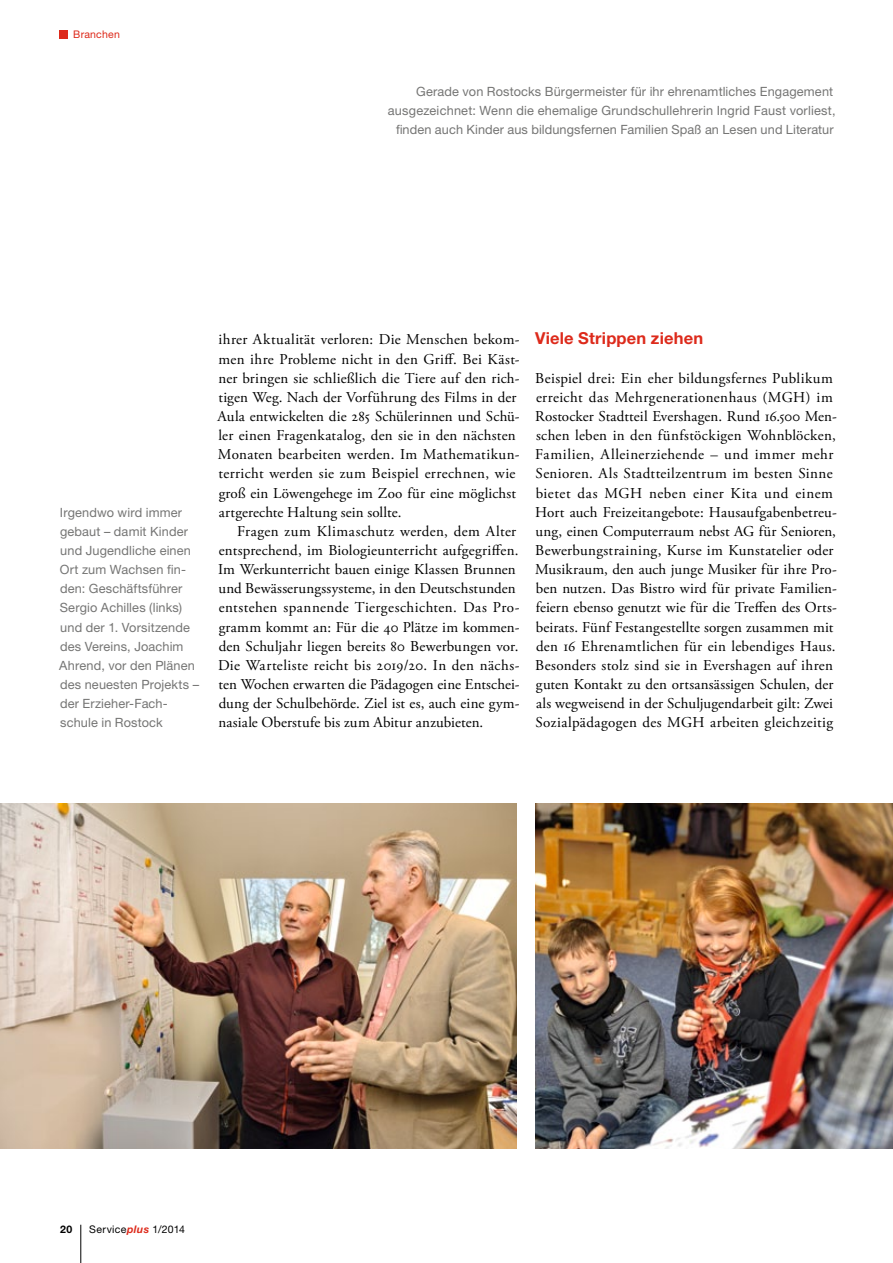
<style>
.page{position:relative;width:893px;height:1263px;background:#fff}
.page>*{position:absolute;margin:0;border:0;box-sizing:border-box;transform-origin:0 0}
._07_Subline_DE{font:700 16.5px "Helvetica Neue LT Pro";letter-spacing:.01em;color:#dd2a1b}
._06_Fließtext_m__E{font:15px/19.2px "Adobe Garamond Pro";letter-spacing:.015em;color:#000}
._08_Fließtext_o__E{font:15px/19.2px "Adobe Garamond Pro";letter-spacing:.02em;color:#000}
._09_Bildunterschrift{font:12.75px/19.2px "Helvetica Neue LT Pro";letter-spacing:.01em;color:#757574}
.t1{font:10.5px "Helvetica Neue LT Pro";letter-spacing:.035em;color:#000}
.Rubrik_linksbündig{font:10.5px "Helvetica Neue LT Pro";letter-spacing:.02em;color:#dd2a1b}
.t2{font:700 10.5px "Helvetica Neue LT Pro";color:#000}
.s1{font-weight:700;font-style:italic;color:#dd2a1b}
</style>
<div class="page">
<img style="left:535px;top:804px;width:358px;height:344px">
<img style="left:0;top:804px;width:516px;height:344px">
<hr style="left:81px;top:1225px;width:1px;height:38px;background:#000">
<div style="left:60px;top:30px;width:8px;height:8px;background:#dd2a1b"></div>
<p class="Rubrik_linksbündig" style="left:73px;top:28px;width:48px">Branchen</p>
<p class="_09_Bildunterschrift" style="left:388px;top:81px;width:449px;text-align:right">Gerade von Rostocks Bürgermeister für ihr ehrenamtliches Engagement ausgezeichnet: Wenn die ehemalige Grundschullehrerin Ingrid Faust vorliest, finden auch Kinder aus bildungsfernen Familien Spaß an Lesen und Literatur</p>
<p class="_09_Bildunterschrift" style="left:59px;top:502px;width:141px">Irgendwo wird immer gebaut – damit Kinder und Jugendliche einen<br>Ort zum Wachsen fin&shy;den: Geschäftsführer<br>Sergio Achilles (links) und der 1. Vorsitzende des Vereins, Joachim<br>Ahrend, vor den Plänen des neuesten Projekts – der Erzieher-Fach&shy;schule in Rostock</p>
<p class="_06_Fließtext_m__E" style="left:217px;top:331px;width:304px">ihrer Aktualität verloren: Die Menschen bekom&shy;men ihre Probleme nicht in den Griff. Bei Käst&shy;ner bringen sie schließlich die Tiere auf den rich&shy;tigen Weg. Nach der Vorführung des Films in der Aula entwickelten die 285 Schülerinnen und Schü&shy;ler einen Fragenkatalog, den sie in den nächsten Monaten bearbeiten werden. Im Mathematikun&shy;terricht werden sie zum Beispiel errechnen, wie groß ein Löwengehege im Zoo für eine möglichst artgerechte Haltung sein sollte.</p>
<p class="_06_Fließtext_m__E" style="left:218px;top:522px;width:303px;text-indent:19px">Fragen zum Klimaschutz werden, dem Alter entsprechend, im Biologieunterricht aufgegriffen.<br>Im Werkunterricht bauen einige Klassen Brunnen und Bewässerungssysteme, in den Deutschstunden entstehen spannende Tiergeschichten. Das Pro&shy;gramm kommt an: Für die 40 Plätze im kommen&shy;den Schuljahr liegen bereits 80 Bewerbungen vor.<br>Die Warteliste reicht bis 2019/20. In den nächs&shy;ten Wochen erwarten die Pädagogen eine Entschei&shy;dung der Schulbehörde. Ziel ist es, auch eine gym&shy;nasiale Oberstufe bis zum Abitur anzubieten.</p>
<p class="_07_Subline_DE" style="left:535px;top:328px;width:170px">Viele Strippen ziehen</p>
<p class="_08_Fließtext_o__E" style="left:535px;top:369px;width:303px">Beispiel drei: Ein eher bildungsfernes Publikum erreicht das Mehrgenerationenhaus (MGH) im Rostocker Stadtteil Evershagen. Rund 16.500 Men&shy;schen leben in den fünfstöckigen Wohnblöcken, Familien, Alleinerziehende – und immer mehr Senioren. Als Stadtteilzentrum im besten Sinne bietet das MGH neben einer Kita und einem Hort auch Freizeitangebote: Hausaufgabenbetreu&shy;ung, einen Computerraum nebst AG für Senioren, Bewerbungstraining, Kurse im Kunstatelier oder Musikraum, den auch junge Musiker für ihre Pro&shy;ben nutzen. Das Bistro wird für private Familien&shy;feiern ebenso genutzt wie für die Treffen des Orts&shy;beirats. Fünf Festangestellte sorgen zusammen mit den 16 Ehrenamtlichen für ein lebendiges Haus.<br>Besonders stolz sind sie in Evershagen auf ihren guten Kontakt zu den ortsansässigen Schulen, der als wegweisend in der Schuljugendarbeit gilt: Zwei Sozialpädagogen des MGH arbeiten gleichzeitig</p>
<p class="t2" style="left:60px;top:1223px;width:14px">20</p>
<p class="t1" style="left:89px;top:1223px;width:97px">Service<span class="s1">plus</span> 1/2014</p>
</div>
